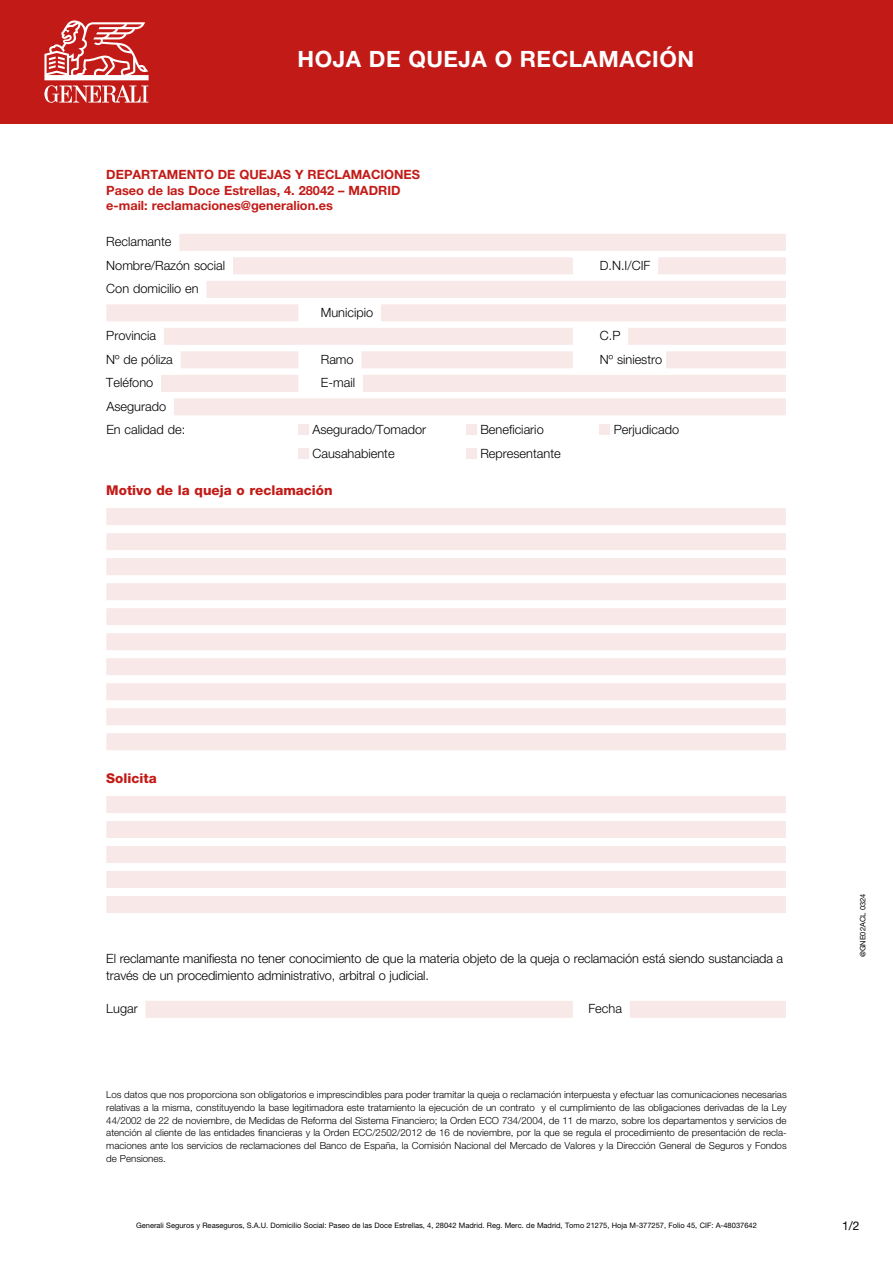
<style>
.page{position:relative;width:893px;height:1263px;background:#fff}
.page>*{position:absolute;margin:0;border:0;box-sizing:border-box;transform-origin:0 0}
.t1{font:700 22.5px "Helvetica Neue LT Std";letter-spacing:.02em;color:#fff}
.t2{font:800 13.5px "Helvetica Neue LT Std";color:#c21b17}
.t3{font:300 12.75px/23.5px "Helvetica Neue LT Std";color:#000}
.t4{font:700 12.75px/15.3px "Helvetica Neue LT Std";color:#c21b17}
.t5{font:12px "Helvetica Neue LT Std";color:#000}
.t6{font:300 9.75px/12.8px "Helvetica Neue LT Std";color:#000;text-align:justify}
.t7{font:7.5px "Helvetica Neue LT Std";color:#000}
</style>
<div class="page">
<div style="left:0;top:0;width:893px;height:123px;background:#c21b17"></div>
<svg style="left:44px;top:20px;width:105px;height:83px"></svg>
<div style="left:179px;top:234px;width:607px;height:17px;background:#f9e8e8"></div>
<div style="left:233px;top:257px;width:340px;height:17px;background:#f9e8e8"></div>
<div style="left:658px;top:257px;width:128px;height:17px;background:#f9e8e8"></div>
<div style="left:206px;top:281px;width:580px;height:17px;background:#f9e8e8"></div>
<div style="left:106px;top:304px;width:192px;height:17px;background:#f9e8e8"></div>
<div style="left:381px;top:304px;width:405px;height:17px;background:#f9e8e8"></div>
<div style="left:164px;top:328px;width:409px;height:17px;background:#f9e8e8"></div>
<div style="left:628px;top:328px;width:158px;height:17px;background:#f9e8e8"></div>
<div style="left:181px;top:351px;width:117px;height:17px;background:#f9e8e8"></div>
<div style="left:361px;top:351px;width:212px;height:17px;background:#f9e8e8"></div>
<div style="left:666px;top:351px;width:120px;height:17px;background:#f9e8e8"></div>
<div style="left:161px;top:375px;width:137px;height:17px;background:#f9e8e8"></div>
<div style="left:363px;top:375px;width:423px;height:17px;background:#f9e8e8"></div>
<div style="left:174px;top:398px;width:612px;height:17px;background:#f9e8e8"></div>
<div style="left:106px;top:508px;width:680px;height:17px;background:#f9e8e8"></div>
<div style="left:106px;top:533px;width:680px;height:17px;background:#f9e8e8"></div>
<div style="left:106px;top:558px;width:680px;height:17px;background:#f9e8e8"></div>
<div style="left:106px;top:583px;width:680px;height:17px;background:#f9e8e8"></div>
<div style="left:106px;top:608px;width:680px;height:17px;background:#f9e8e8"></div>
<div style="left:106px;top:633px;width:680px;height:17px;background:#f9e8e8"></div>
<div style="left:106px;top:658px;width:680px;height:17px;background:#f9e8e8"></div>
<div style="left:106px;top:683px;width:680px;height:17px;background:#f9e8e8"></div>
<div style="left:106px;top:708px;width:680px;height:17px;background:#f9e8e8"></div>
<div style="left:106px;top:733px;width:680px;height:17px;background:#f9e8e8"></div>
<div style="left:106px;top:796px;width:680px;height:17px;background:#f9e8e8"></div>
<div style="left:106px;top:821px;width:680px;height:17px;background:#f9e8e8"></div>
<div style="left:106px;top:846px;width:680px;height:17px;background:#f9e8e8"></div>
<div style="left:106px;top:871px;width:680px;height:17px;background:#f9e8e8"></div>
<div style="left:106px;top:896px;width:680px;height:17px;background:#f9e8e8"></div>
<div style="left:146px;top:1001px;width:427px;height:17px;background:#f9e8e8"></div>
<div style="left:630px;top:1001px;width:156px;height:17px;background:#f9e8e8"></div>
<div style="left:298px;top:425px;width:11px;height:10px;background:#f9e8e8"></div>
<div style="left:466px;top:425px;width:11px;height:10px;background:#f9e8e8"></div>
<div style="left:600px;top:425px;width:10px;height:10px;background:#f9e8e8"></div>
<div style="left:298px;top:448px;width:11px;height:10px;background:#f9e8e8"></div>
<div style="left:466px;top:448px;width:11px;height:10px;background:#f9e8e8"></div>
<h1 class="t1" style="left:298px;top:45px;width:398px">HOJA DE QUEJA O RECLAMACIÓN</h1>
<h3 class="t4" style="left:106px;top:167px;width:315px">DEPARTAMENTO DE QUEJAS Y RECLAMACIONES<br>Paseo de las Doce Estrellas, 4. 28042 – MADRID e-mail: reclamaciones@generalion.es</h3>
<h3 class="t3" style="left:106px;top:229px;width:120px">Reclamante<br>Nombre/Razón social</h3>
<h3 class="t3" style="left:106px;top:276px;width:94px">Con domicilio en</h3>
<h3 class="t3" style="left:321px;top:300px;width:54px">Municipio</h3>
<h3 class="t3" style="left:600px;top:253px;width:52px">D.N.I/CIF</h3>
<h3 class="t3" style="left:106px;top:323px;width:51px">Provincia</h3>
<h3 class="t3" style="left:600px;top:323px;width:22px">C.P</h3>
<h3 class="t3" style="left:106px;top:347px;width:68px">Nº de póliza</h3>
<h3 class="t3" style="left:321px;top:347px;width:34px">Ramo</h3>
<h3 class="t3" style="left:600px;top:347px;width:64px">Nº siniestro</h3>
<h3 class="t3" style="left:106px;top:370px;width:49px">Teléfono</h3>
<h3 class="t3" style="left:321px;top:370px;width:36px">E-mail</h3>
<h3 class="t3" style="left:106px;top:394px;width:80px">Asegurado<br>En calidad de:</h3>
<h3 class="t3" style="left:312px;top:417px;width:115px">Asegurado/Tomador</h3>
<h3 class="t3" style="left:480px;top:417px;width:65px">Beneficiario</h3>
<h3 class="t3" style="left:614px;top:417px;width:67px">Perjudicado</h3>
<h3 class="t3" style="left:312px;top:441px;width:84px">Causahabiente</h3>
<h3 class="t3" style="left:480px;top:441px;width:82px">Representante</h3>
<h2 class="t2" style="left:106px;top:482px;width:228px">Motivo de la queja o reclamación</h2>
<h2 class="t2" style="left:106px;top:770px;width:52px">Solicita</h2>
<h3 class="t3" style="left:106px;top:950px;width:678px;line-height:16.5px">El reclamante manifiesta no tener conocimiento de que la materia objeto de la queja o reclamación está siendo sustanciada a través de un procedimiento administrativo, arbitral o judicial.</h3>
<h3 class="t3" style="left:106px;top:996px;width:33px">Lugar</h3>
<h3 class="t3" style="left:588px;top:996px;width:35px">Fecha</h3>
<p class="t6" style="left:106px;top:1088px;width:682px">Los datos que nos proporciona son obligatorios e imprescindibles para poder tramitar la queja o reclamación interpuesta y efectuar las comunicaciones necesarias relativas a la misma, constituyendo la base legitimadora este tratamiento la ejecución de un contrato y el cumplimiento de las obligaciones derivadas de la Ley 44/2002 de 22 de noviembre, de Medidas de Reforma del Sistema Financiero; la Orden ECO 734/2004, de 11 de marzo, sobre los departamentos y servicios de atención al cliente de las entidades financieras y la Orden ECC/2502/2012 de 16 de noviembre, por la que se regula el procedimiento de presentación de recla&shy;maciones ante los servicios de reclamaciones del Banco de España, la Comisión Nacional del Mercado de Valores y la Dirección General de Seguros y Fondos de Pensiones.</p>
<p class="t7" style="left:858px;top:957px;width:65px;rotate:-90deg">@GNE02ACL 0324</p>
<p class="t7" style="left:136px;top:1221px;width:622px">Generali Seguros y Reaseguros, S.A.U. Domicilio Social: Paseo de las Doce Estrellas, 4, 28042 Madrid. Reg. Merc. de Madrid, Tomo 21275, Hoja M-377257, Folio 45, CIF: A-48037642</p>
<p class="t5" style="left:842px;top:1219px;width:19px">1/2</p>
</div>
